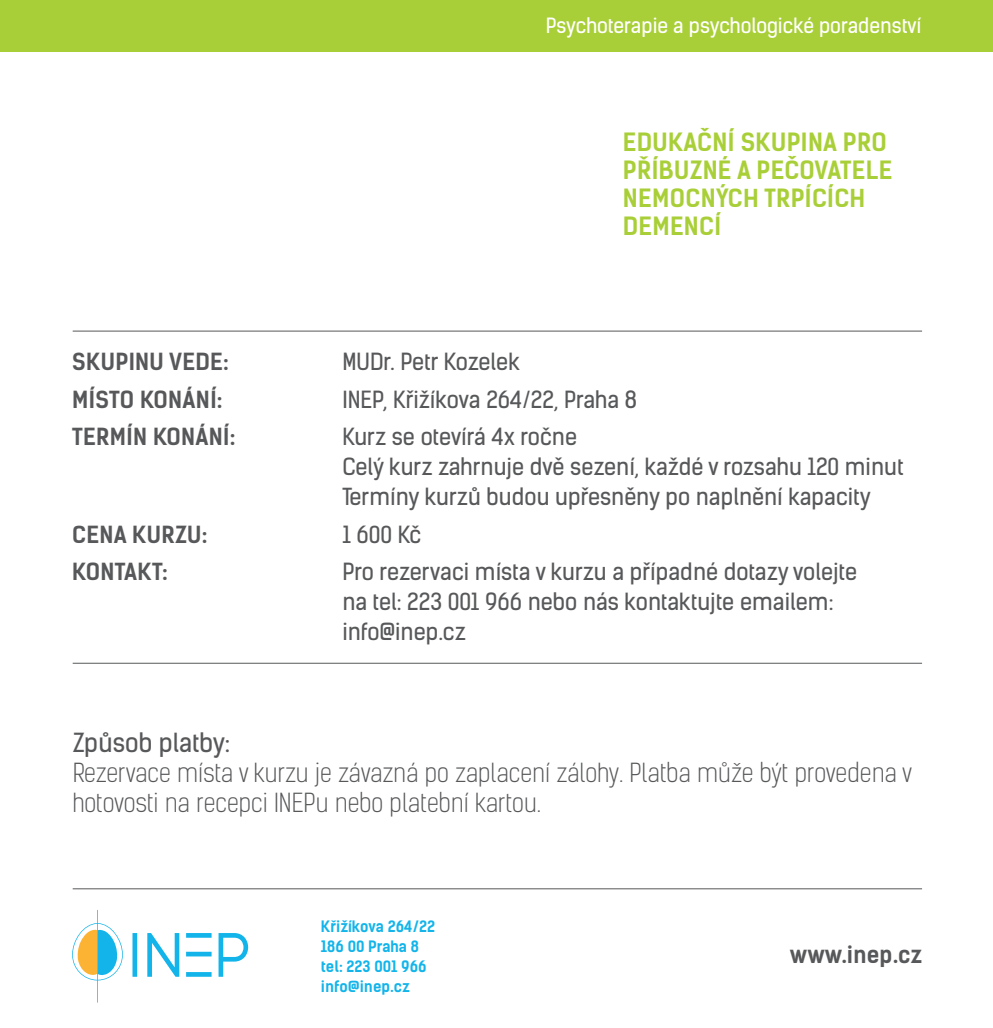
<style>
.page{position:relative;width:993px;height:1028px;background:#fff}
.page>*{position:absolute;margin:0;border:0;box-sizing:border-box;transform-origin:0 0}
.t1{font:300 25px/30px "Kelson Sans";color:#57585a}
.t2{font:25px "Kelson Sans";color:#57585a}
.t3{font:700 24px/27.8px "Kelson Sans";letter-spacing:.015em;color:#a9cf38}
.t4{font:22.5px/30px "Kelson Sans";color:#57585a}
.t5{font:700 22.5px "Kelson Sans";letter-spacing:.015em;color:#57585a}
.t6{font:20px "Kelson Sans";color:#fff}
.t7{font:700 15px "Kelson Sans";color:#13b4ea}
</style>
<div class="page">
<div style="left:0;top:0;width:992px;height:52px;background:#a9cf38"></div>
<hr style="left:73px;top:331px;width:848px;height:1px;background:#57585a">
<hr style="left:73px;top:663px;width:848px;height:1px;background:#57585a">
<hr style="left:73px;top:888px;width:848px;height:1px;background:#57585a">
<svg style="left:72px;top:910px;width:176px;height:92px"></svg>
<p class="t6" style="left:545px;top:13px;width:377px">Psychoterapie a psychologické poradenství</p>
<p class="t3" style="left:622px;top:128px;width:271px">EDUKAČNÍ SKUPINA PRO<br>PŘÍBUZNÉ A PEČOVATELE<br>NEMOCNÝCH TRPÍCÍCH<br>DEMENCÍ</p>
<p class="t5" style="left:72px;top:348px;width:158px">SKUPINU VEDE:</p>
<p class="t4" style="left:342px;top:347px;width:179px">MUDr. Petr Kozelek</p>
<p class="t5" style="left:72px;top:385px;width:151px">MÍSTO KONÁNÍ:</p>
<p class="t4" style="left:342px;top:384px;width:296px">INEP, Křižíkova 264/22, Praha 8</p>
<p class="t5" style="left:72px;top:423px;width:164px">TERMÍN KONÁNÍ:</p>
<p class="t4" style="left:342px;top:422px;width:236px">Kurz se otevírá 4x ročne</p>
<p class="t4" style="left:342px;top:452px;width:562px">Celý kurz zahrnuje dvě sezení, každé v rozsahu 120 minut</p>
<p class="t4" style="left:342px;top:482px;width:530px">Termíny kurzů budou upřesněny po naplnění kapacity</p>
<p class="t5" style="left:72px;top:520px;width:137px">CENA KURZU:</p>
<p class="t4" style="left:342px;top:519px;width:81px">1 600 Kč</p>
<p class="t5" style="left:72px;top:558px;width:97px">KONTAKT:</p>
<p class="t4" style="left:342px;top:557px;width:516px">Pro rezervaci místa v kurzu a případné dotazy volejte na tel: 223 001 966 nebo nás kontaktujte emailem:</p>
<p class="t4" style="left:342px;top:617px;width:125px">info@inep.cz</p>
<p class="t2" style="left:73px;top:727px;width:159px">Způsob platby:</p>
<p class="t1" style="left:73px;top:758px;width:840px">Rezervace místa v kurzu je závazná po zaplacení zálohy. Platba může být provedena v hotovosti na recepci INEPu nebo platební kartou.</p>
<p class="t7" style="left:321px;top:917px;width:116px">Křižíkova 264/22</p>
<p class="t7" style="left:321px;top:937px;width:100px">186 00 Praha 8</p>
<p class="t7" style="left:321px;top:957px;width:107px">tel: 223 001 966</p>
<p class="t7" style="left:321px;top:977px;width:90px">info@inep.cz</p>
<p class="t5" style="left:789px;top:940px;width:134px">www.inep.cz</p>
</div>
